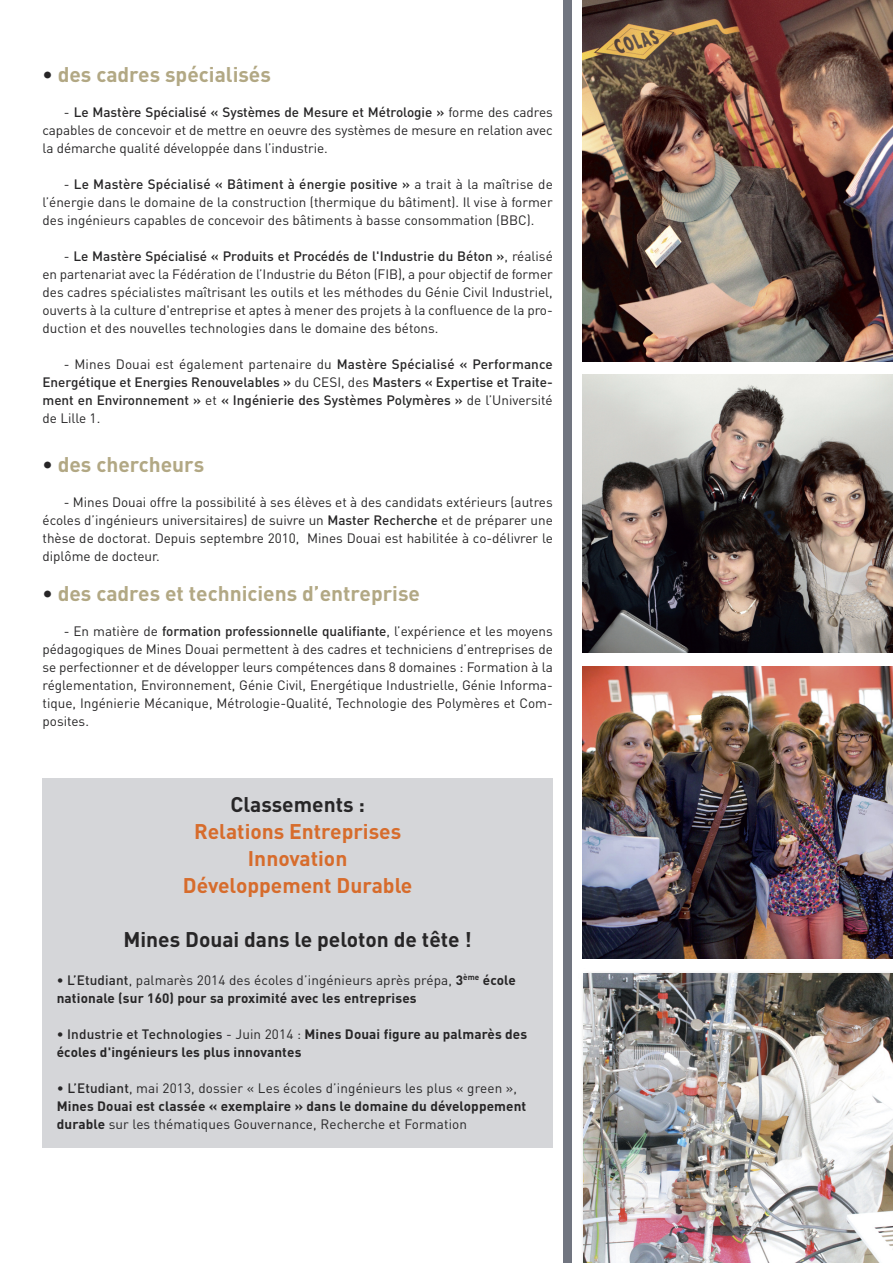
<style>
.page{position:relative;width:893px;height:1263px;background:#fff}
.page>*{position:absolute;margin:0;border:0;box-sizing:border-box;transform-origin:0 0}
.t1{font:700 21px "DIN";color:#b2a884}
.t2{font:700 21px/27px "DIN";color:#d76c2c;text-align:center}
.t3{font:700 21px "DIN";color:#272627}
.t4{font:13.5px/18px "DIN";color:#272627;text-align:justify}
.t5{font:700 13.5px/18px "DIN";letter-spacing:.01em;color:#272627}
.t6{font:500 13.5px/18px "DIN";color:#272627;text-align:justify}
.s1{color:#272627}
.s2{font-weight:500}
.s3{font-weight:400}
.s4{font-weight:700}
</style>
<div class="page">
<img style="left:583px;top:0;width:310px;height:361px">
<img style="left:584px;top:974px;width:309px;height:289px">
<img style="left:583px;top:667px;width:310px;height:291px">
<img style="left:583px;top:374px;width:310px;height:279px">
<div style="left:43px;top:778px;width:510px;height:370px;background:#d5d6d9"></div>
<div style="left:563px;top:0;width:9px;height:1263px;background:#717580"></div>
<h1 class="t1" style="left:43px;top:63px;width:230px"><span class="s1">•</span> des cadres spécialisés</h1>
<p class="t4" style="left:43px;top:103px;width:512px;text-indent:21px">- <span class="s2">Le Mastère Spécialisé « Systèmes de Mesure et Métrologie »</span> forme des cadres capables de concevoir et de mettre en oeuvre des systèmes de mesure en relation avec la démarche qualité développée dans l’industrie.</p>
<p class="t4" style="left:43px;top:175px;width:512px;text-indent:21px">- <span class="s2">Le Mastère Spécialisé « Bâtiment à énergie positive »</span> a trait à la maîtrise de l’énergie dans le domaine de la construction (thermique du bâtiment). Il vise à former des ingénieurs capables de concevoir des bâtiments à basse consommation (BBC).</p>
<p class="t4" style="left:43px;top:247px;width:512px;text-indent:21px">- <span class="s2">Le Mastère Spécialisé « Produits et Procédés de l'Industrie du Béton »</span>, réalisé en partenariat avec la Fédération de l’Industrie du Béton (FIB), a pour objectif de former des cadres spécialistes maîtrisant les outils et les méthodes du Génie Civil Industriel, ouverts à la culture d'entreprise et aptes à mener des projets à la confluence de la pro&shy;duction et des nouvelles technologies dans le domaine des bétons.</p>
<p class="t6" style="left:43px;top:355px;width:512px;text-indent:21px"><span class="s3">- Mines Douai est également partenaire du</span> Mastère Spécialisé « Performance Energétique et Energies Renouvelables » <span class="s3">du CESI, des</span> Masters « Expertise et Traite&shy;ment en Environnement » <span class="s3">et</span> « Ingénierie des Systèmes Polymères » <span class="s3">de l’Université de Lille 1.</span></p>
<h1 class="t1" style="left:43px;top:453px;width:163px"><span class="s1">•</span> des chercheurs</h1>
<p class="t4" style="left:43px;top:493px;width:512px;text-indent:21px">- Mines Douai offre la possibilité à ses élèves et à des candidats extérieurs (autres écoles d’ingénieurs universitaires) de suivre un <span class="s2">Master Recherche</span> et de préparer une thèse de doctorat. Depuis septembre 2010, Mines Douai est habilitée à co-délivrer le diplôme de docteur.</p>
<h1 class="t1" style="left:43px;top:582px;width:379px"><span class="s1">•</span> des cadres et techniciens d’entreprise</h1>
<p class="t4" style="left:43px;top:622px;width:512px;text-indent:21px">- En matière de <span class="s2">formation professionnelle qualifiante</span>, l’expérience et les moyens pédagogiques de Mines Douai permettent à des cadres et techniciens d’entreprises de se perfectionner et de développer leurs compétences dans 8 domaines : Formation à la réglementation, Environnement, Génie Civil, Energétique Industrielle, Génie Informa&shy;tique, Ingénierie Mécanique, Métrologie-Qualité, Technologie des Polymères et Com&shy;posites.</p>
<h1 class="t3" style="left:230px;top:792px;width:136px">Classements :</h1>
<h1 class="t2" style="left:183px;top:818px;width:231px">Relations Entreprises<br>Innovation<br>Développement Durable</h1>
<h1 class="t3" style="left:124px;top:927px;width:350px">Mines Douai dans le peloton de tête !</h1>
<p class="t5" style="left:57px;top:971px;width:460px"><span class="s2">• L’Etudiant</span><span class="s3">, palmarès 2014 des écoles d’ingénieurs après prépa,</span> 3<sup>ème</sup> école nationale (sur 160) pour sa proximité avec les entreprises</p>
<p class="t5" style="left:57px;top:1025px;width:472px"><span class="s2">• Industrie et Technologies</span> <span class="s3">- Juin 2014 :</span> Mines Douai figure au palmarès des écoles d'ingénieurs les plus innovantes</p>
<p class="t4" style="left:57px;top:1079px;width:471px;text-align:left">• <span class="s2">L’Etudiant</span>, mai 2013, dossier « Les écoles d’ingénieurs les plus « green »,<br><span class="s4">Mines Douai est classée « exemplaire » dans le domaine du développement durable</span> sur les thématiques Gouvernance, Recherche et Formation</p>
</div>
